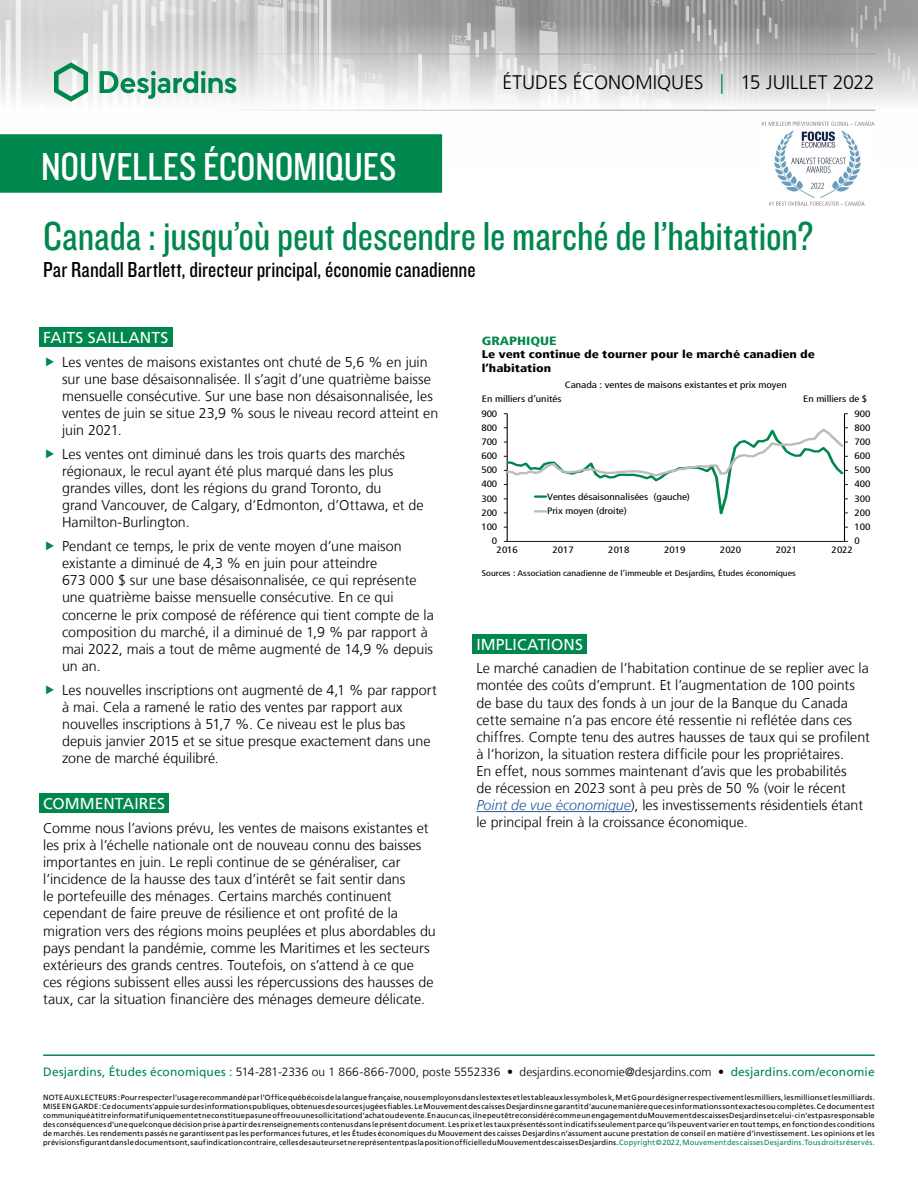
<style>
.page{position:relative;width:918px;height:1188px;background:#fff}
.page>*{position:absolute;margin:0;border:0;box-sizing:border-box;transform-origin:0 0}
.t1{font:42px "Knockout 29 Junior Ltweight";color:#00874e}
.t2{font:40.5px "Knockout 29 Junior Ltweight";color:#fff}
.t3{font:22.5px "Knockout 29 Junior Ltweight";color:#000}
.t4{font:300 19.5px "Frutiger LT";color:#000}
.t5{font:15.75px "Frutiger LT";letter-spacing:.005em;color:#fff}
.t6{font:300 14.25px/17.1px "Frutiger LT";color:#000}
.t7{font:300 12px "Frutiger LT";letter-spacing:.005em;color:#000}
.t8{font:900 condensed 12px "Frutiger LT";color:#00874e;scale:1.2 1}
.t9{font:900 condensed 11.1px/13.2px "Frutiger LT";color:#000;scale:1.2 1}
.t10{font:condensed 9.3px/14.7px "Frutiger LT";color:#000;scale:1.2 1}
.t11{font:condensed 8.25px "Frutiger LT";letter-spacing:-.005em;color:#000;scale:1.2 1}
.t12{font:7.5px/9px "Frutiger LT";letter-spacing:.025em;color:#000;text-align:justify}
.s1{color:#00874e}
.s2{font-style:italic;color:#275b9b}
.s3{font-weight:400;color:#00874e}
</style>
<div class="page">
<img style="left:0;top:0;width:918px;height:164px">
<hr style="left:43px;top:54px;width:832px;height:1px;background:#9d9d9c">
<hr style="left:43px;top:110px;width:832px;height:1px;background:#9d9d9c">
<svg style="left:54px;top:62px;width:34px;height:40px"></svg>
<svg style="left:100px;top:71px;width:136px;height:28px"></svg>
<div style="left:0;top:135px;width:441px;height:57px;background:#00874e"></div>
<div style="left:0;top:134px;width:442px;height:59px;border:2px solid #00874e"></div>
<hr style="left:43px;top:1054px;width:832px;height:2px;background:#00874e">
<div style="left:39px;top:327px;width:133px;height:20px;background:#00874e"></div>
<div style="left:39px;top:793px;width:130px;height:20px;background:#00874e"></div>
<div style="left:472px;top:634px;width:115px;height:20px;background:#00874e"></div>
<hr style="left:476px;top:811px;width:155px;height:1px;background:#275b9b">
<hr style="left:844px;top:414px;width:1px;height:127px;background:#000">
<hr style="left:507px;top:414px;width:1px;height:127px;background:#000">
<hr style="left:507px;top:541px;width:337px;height:1px;background:#000">
<svg style="left:504px;top:425px;width:344px;height:103px"></svg>
<img style="left:761px;top:121px;width:114px;height:85px">
<h2 class="t2" style="left:41px;top:140px;width:357px">NOUVELLES ÉCONOMIQUES</h2>
<h3 class="t4" style="left:502px;top:72px;width:374px">ÉTUDES ÉCONOMIQUES <span class="s1">|</span> 15 JUILLET 2022</h3>
<h1 class="t1" style="left:43px;top:209px;width:772px">Canada : jusqu’où peut descendre le marché de l’habitation?</h1>
<h3 class="t3" style="left:43px;top:255px;width:434px">Par Randall Bartlett, directeur principal, économie canadienne</h3>
<p class="t5" style="left:43px;top:328px;width:127px">FAITS SAILLANTS</p>
<p class="t6" style="left:62px;top:353px;width:378px">Les ventes de maisons existantes ont chuté de 5,6 % en juin sur une base désaisonnalisée. Il s’agit d’une quatrième baisse mensuelle consécutive. Sur une base non désaisonnalisée, les ventes de juin se situe 23,9 % sous le niveau record atteint en juin 2021.</p>
<p class="t6" style="left:62px;top:446px;width:363px">Les ventes ont diminué dans les trois quarts des marchés régionaux, le recul ayant été plus marqué dans les plus grandes villes, dont les régions du grand Toronto, du<br>grand Vancouver, de Calgary, d’Edmonton, d’Ottawa, et de Hamilton-Burlington.</p>
<p class="t6" style="left:62px;top:538px;width:373px">Pendant ce temps, le prix de vente moyen d’une maison existante a diminué de 4,3 % en juin pour atteindre<br>673 000 $ sur une base désaisonnalisée, ce qui représente une quatrième baisse mensuelle consécutive. En ce qui concerne le prix composé de référence qui tient compte de la composition du marché, il a diminué de 1,9 % par rapport à mai 2022, mais a tout de même augmenté de 14,9 % depuis un an.</p>
<p class="t6" style="left:62px;top:681px;width:376px">Les nouvelles inscriptions ont augmenté de 4,1 % par rapport à mai. Cela a ramené le ratio des ventes par rapport aux nouvelles inscriptions à 51,7 %. Ce niveau est le plus bas depuis janvier 2015 et se situe presque exactement dans une zone de marché équilibré.</p>
<p class="t5" style="left:43px;top:794px;width:123px">COMMENTAIRES</p>
<p class="t6" style="left:43px;top:820px;width:394px">Comme nous l’avions prévu, les ventes de maisons existantes et les prix à l’échelle nationale ont de nouveau connu des baisses importantes en juin. Le repli continue de se généraliser, car l’incidence de la hausse des taux d’intérêt se fait sentir dans<br>le portefeuille des ménages. Certains marchés continuent cependant de faire preuve de résilience et ont profité de la migration vers des régions moins peuplées et plus abordables du pays pendant la pandémie, comme les Maritimes et les secteurs extérieurs des grands centres. Toutefois, on s’attend à ce que ces régions subissent elles aussi les répercussions des hausses de taux, car la situation financière des ménages demeure délicate.</p>
<p class="t8" style="left:482px;top:334px;width:64px">GRAPHIQUE</p>
<p class="t9" style="left:482px;top:348px;width:279px">Le vent continue de tourner pour le marché canadien de l’habitation</p>
<p class="t10" style="left:565px;top:378px;width:187px">Canada : ventes de maisons existantes et prix moyen</p>
<p class="t10" style="left:482px;top:392px;width:68px">En milliers d’unités</p>
<p class="t10" style="left:803px;top:392px;width:55px">En milliers de $</p>
<p class="t10" style="left:481px;top:406px;width:15px">900</p>
<p class="t10" style="left:855px;top:406px;width:15px">900</p>
<p class="t10" style="left:481px;top:420px;width:15px">800</p>
<p class="t10" style="left:855px;top:420px;width:15px">800</p>
<p class="t10" style="left:481px;top:434px;width:15px">700</p>
<p class="t10" style="left:855px;top:434px;width:15px">700</p>
<p class="t10" style="left:481px;top:449px;width:15px">600</p>
<p class="t10" style="left:855px;top:449px;width:15px">600</p>
<p class="t10" style="left:481px;top:463px;width:15px">500</p>
<p class="t10" style="left:855px;top:463px;width:15px">500</p>
<p class="t10" style="left:481px;top:477px;width:15px">400</p>
<p class="t10" style="left:855px;top:477px;width:15px">400</p>
<p class="t10" style="left:481px;top:491px;width:15px">300</p>
<p class="t10" style="left:481px;top:505px;width:15px">200</p>
<p class="t10" style="left:547px;top:489px;width:121px">Ventes désaisonnalisées (gauche)<br>Prix moyen (droite)</p>
<p class="t10" style="left:855px;top:491px;width:15px">300</p>
<p class="t10" style="left:855px;top:505px;width:15px">200</p>
<p class="t10" style="left:481px;top:520px;width:15px">100</p>
<p class="t10" style="left:855px;top:520px;width:15px">100</p>
<p class="t10" style="left:492px;top:534px;width:6px">0</p>
<p class="t10" style="left:855px;top:534px;width:6px">0</p>
<p class="t10" style="left:497px;top:543px;width:19px">2016</p>
<p class="t10" style="left:552px;top:543px;width:19px">2017</p>
<p class="t10" style="left:608px;top:543px;width:19px">2018</p>
<p class="t10" style="left:664px;top:543px;width:19px">2019</p>
<p class="t10" style="left:720px;top:543px;width:19px">2020</p>
<p class="t10" style="left:776px;top:543px;width:19px">2021</p>
<p class="t10" style="left:832px;top:543px;width:19px">2022</p>
<p class="t11" style="left:482px;top:568px;width:263px">Sources : Association canadienne de l’immeuble et Desjardins, Études économiques</p>
<p class="t5" style="left:476px;top:635px;width:108px">IMPLICATIONS</p>
<p class="t6" style="left:476px;top:660px;width:395px">Le marché canadien de l’habitation continue de se replier avec la montée des coûts d’emprunt. Et l’augmentation de 100 points de base du taux des fonds à un jour de la Banque du Canada cette semaine n’a pas encore été ressentie ni reflétée dans ces chiffres. Compte tenu des autres hausses de taux qui se profilent à l’horizon, la situation restera difficile pour les propriétaires.<br>En effet, nous sommes maintenant d’avis que les probabilités<br>de récession en 2023 sont à peu près de 50 % (voir le récent <span class="s2">Point de vue économique</span>), les investissements résidentiels étant le principal frein à la croissance économique.</p>
<p class="t7" style="left:43px;top:1065px;width:833px"><span class="s3">Desjardins, Études économiques :</span> 514‑281‑2336 ou 1 866‑866‑7000, poste 5552336 • desjardins.economie@desjardins.com • <span class="s3">desjardins.com/economie</span></p>
<p class="t12" style="left:43px;top:1093px;width:833px">NOTE AUX LECTEURS: Pour respecter l’usage recommandé par l’Office québécois de la langue française, nous employons dans les textes et les tableaux les symboles k, M et G pour désigner respectivement les milliers, les millions et les milliards.<br>MISE EN GARDE: Ce document s’appuie sur des informations publiques, obtenues de sources jugées fiables. Le Mouvement des caisses Desjardins ne garantit d’aucune manière que ces informations sont exactes ou complètes. Ce document est communiqué à titre informatif uniquement et ne constitue pas une offre ou une sollicitation d’achat ou de vente. En aucun cas, il ne peut être considéré comme un engagement du Mouvement des caisses Desjardins et celui-ci n’est pas responsable des conséquences d’une quelconque décision prise à partir des renseignements contenus dans le présent document. Les prix et les taux présentés sont indicatifs seulement parce qu’ils peuvent varier en tout temps, en fonction des conditions de marchés. Les rendements passés ne garantissent pas les performances futures, et les Études économiques du Mouvement des caisses Desjardins n’assument aucune prestation de conseil en matière d’investissement. Les opinions et les prévisions figurant dans le document sont, sauf indication contraire, celles des auteurs et ne représentent pas la position officielle du Mouvement des caisses Desjardins. <span class="s1">Copyright©2022, Mouvement des caisses Desjardins. Tous droits réservés.</span></p>
</div>
